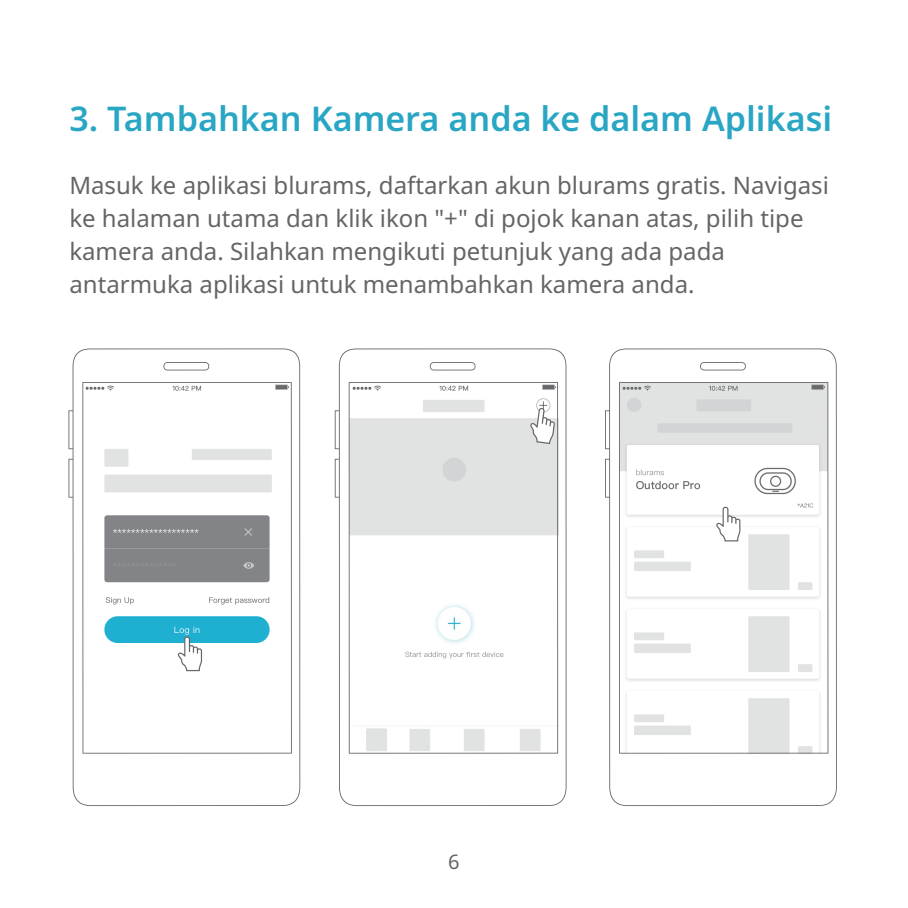
<style>
.page{position:relative;width:908px;height:908px;background:#fff}
.page>*{position:absolute;margin:0;border:0;box-sizing:border-box;transform-origin:0 0}
.t1{font:600 34px "Noto Sans";color:#28a6c4}
.t2{font:24px/32.8px "Noto Sans";color:#656568}
.t3{font:20px "Noto Sans";color:#656568}
</style>
<div class="page">
<svg style="left:68px;top:348px;width:232px;height:457px"></svg>
<svg style="left:334px;top:348px;width:232px;height:457px"></svg>
<svg style="left:605px;top:348px;width:231px;height:457px"></svg>
<div style="left:366px;top:728px;width:20px;height:22px;background:#e1e2e2"></div>
<svg style="left:177px;top:636px;width:25px;height:35px"></svg>
<svg style="left:715px;top:506px;width:25px;height:35px"></svg>
<svg style="left:529px;top:407px;width:25px;height:37px"></svg>
<h1 class="t1" style="left:69px;top:95px;width:764px">3. Tambahkan Kamera anda ke dalam Aplikasi</h1>
<p class="t2" style="left:69px;top:170px;width:760px">Masuk ke aplikasi blurams, daftarkan akun blurams gratis. Navigasi ke halaman utama dan klik ikon "+" di pojok kanan atas, pilih tipe kamera anda. Silahkan mengikuti petunjuk yang ada pada antarmuka aplikasi untuk menambahkan kamera anda.</p>
<p class="t3" style="left:448px;top:847px;width:13px">6</p>
</div>
